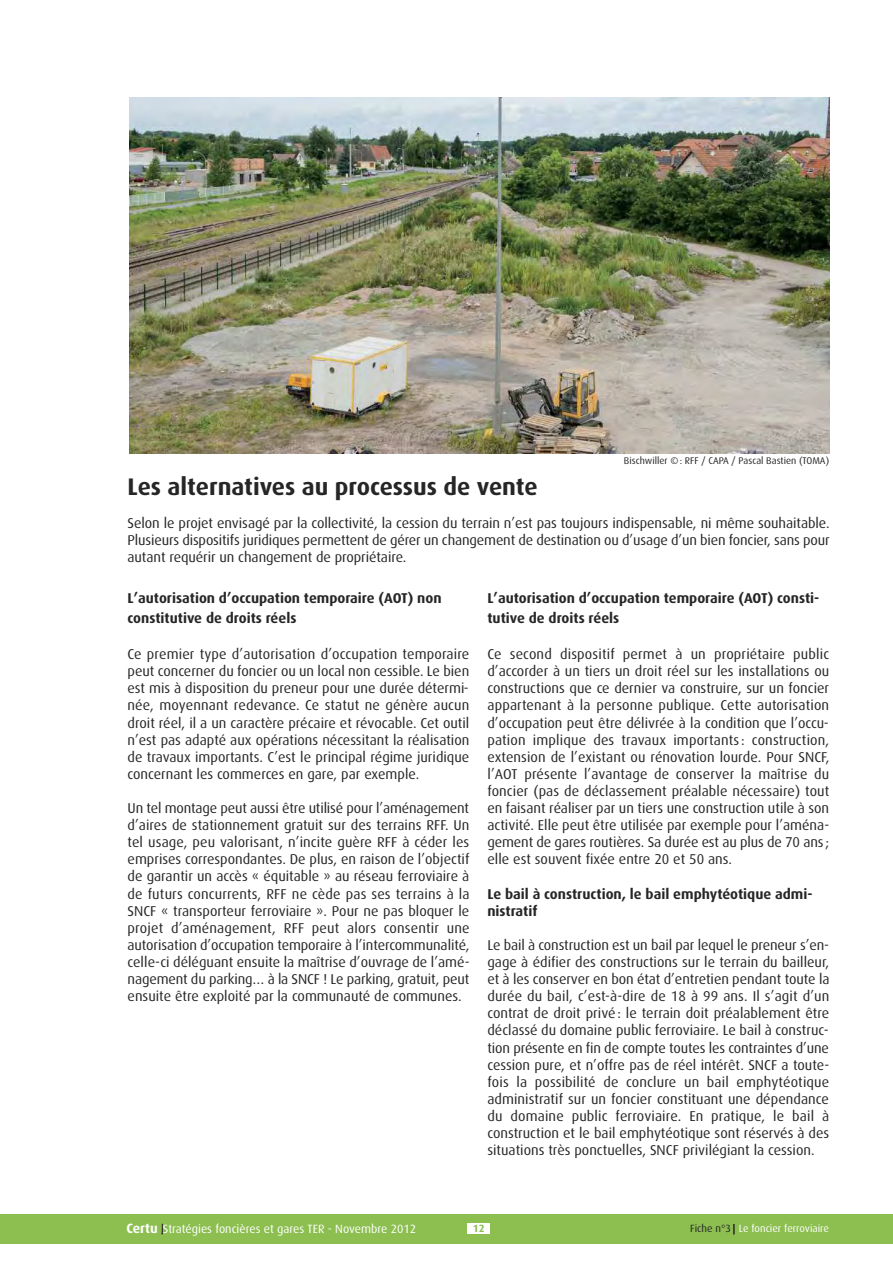
<style>
.page{position:relative;width:893px;height:1263px;background:#fff}
.page>*{position:absolute;margin:0;border:0;box-sizing:border-box;transform-origin:0 0}
.t1{font:700 24px "Dax OT";color:#272627}
.t2{font:14.25px/17.1px "Dax OT";color:#272627;text-align:justify}
.t3{font:700 14.25px/20px "Dax OT";color:#272627}
.t4{font:12px "Dax OT";color:#fff}
.t5{font:10.5px "Dax OT";color:#fff}
.t6{font:700 10.5px "Dax OT";color:#8cbf50}
.t7{font:9.75px "Dax OT";color:#272627}
.s1{font-weight:700;font-size:13.5px}
.s2{color:#272627}
</style>
<div class="page">
<div style="left:0;top:1214px;width:893px;height:30px;background:#8cbf50"></div>
<div style="left:468px;top:1223px;width:22px;height:11px;background:#fff"></div>
<img style="left:129px;top:98px;width:700px;height:355px">
<svg style="left:161px;top:1223px;width:2px;height:11px"></svg>
<svg style="left:733px;top:1224px;width:2px;height:10px"></svg>
<p class="t7" style="left:624px;top:457px;width:207px">Bischwiller ©: RFF / CAPA / Pascal Bastien (TOMA)</p>
<h1 class="t1" style="left:128px;top:479px;width:412px">Les alternatives au processus de vente</h1>
<p class="t2" style="left:128px;top:516px;width:704px">Selon le projet envisagé par la collectivité, la cession du terrain n’est pas toujours indispensable, ni même souhaitable.<br>Plusieurs dispositifs juridiques permettent de gérer un changement de destination ou d’usage d’un bien foncier, sans pour autant requérir un changement de propriétaire.</p>
<p class="t3" style="left:128px;top:590px;width:316px">L’autorisation d’occupation temporaire (AOT) non constitutive de droits réels</p>
<p class="t2" style="left:128px;top:647px;width:343px">Ce premier type d’autorisation d’occupation temporaire peut concerner du foncier ou un local non cessible. Le bien est mis à disposition du preneur pour une durée détermi&shy;née, moyennant redevance. Ce statut ne génère aucun droit réel, il a un caractère précaire et révocable. Cet outil n’est pas adapté aux opérations nécessitant la réalisation de travaux importants. C’est le principal régime juridique concernant les commerces en gare, par exemple.</p>
<p class="t2" style="left:128px;top:801px;width:344px">Un tel montage peut aussi être utilisé pour l’aménagement d’aires de stationnement gratuit sur des terrains RFF. Un tel usage, peu valorisant, n’incite guère RFF à céder les emprises correspondantes. De plus, en raison de l’objectif de garantir un accès « équitable » au réseau ferroviaire à de futurs concurrents, RFF ne cède pas ses terrains à la SNCF « transporteur ferroviaire ». Pour ne pas bloquer le projet d’aménagement, RFF peut alors consentir une autorisation d’occupation temporaire à l’intercommunalité, celle-ci déléguant ensuite la maîtrise d’ouvrage de l’amé&shy;nagement du parking… à la SNCF ! Le parking, gratuit, peut ensuite être exploité par la communauté de communes.</p>
<p class="t3" style="left:487px;top:590px;width:333px">L’autorisation d’occupation temporaire (AOT) consti&shy;tutive de droits réels</p>
<p class="t2" style="left:487px;top:647px;width:343px">Ce second dispositif permet à un propriétaire public d’accorder à un tiers un droit réel sur les installations ou constructions que ce dernier va construire, sur un foncier appartenant à la personne publique. Cette autorisation d’occupation peut être délivrée à la condition que l’occu&shy;pation implique des travaux importants : construction, extension de l’existant ou rénovation lourde. Pour SNCF, l’AOT présente l’avantage de conserver la maîtrise du foncier (pas de déclassement préalable nécessaire) tout en faisant réaliser par un tiers une construction utile à son activité. Elle peut être utilisée par exemple pour l’aména&shy;gement de gares routières. Sa durée est au plus de 70 ans; elle est souvent fixée entre 20 et 50 ans.</p>
<p class="t3" style="left:487px;top:887px;width:327px;line-height:17.1px">Le bail à construction, le bail emphytéotique admi&shy;nistratif</p>
<p class="t2" style="left:487px;top:938px;width:344px">Le bail à construction est un bail par lequel le preneur s’en&shy;gage à édifier des constructions sur le terrain du bailleur, et à les conserver en bon état d’entretien pendant toute la durée du bail, c’est-à-dire de 18 à 99 ans. Il s’agit d’un contrat de droit privé: le terrain doit préalablement être déclassé du domaine public ferroviaire. Le bail à construc&shy;tion présente en fin de compte toutes les contraintes d’une cession pure, et n’offre pas de réel intérêt. SNCF a toute&shy;fois la possibilité de conclure un bail emphytéotique administratif sur un foncier constituant une dépendance du domaine public ferroviaire. En pratique, le bail à construction et le bail emphytéotique sont réservés à des situations très ponctuelles, SNCF privilégiant la cession.</p>
<p class="t4" style="left:126px;top:1224px;width:291px"><span class="s1">Certu</span> Stratégies foncières et gares TER - Novembre 2012</p>
<p class="t5" style="left:690px;top:1225px;width:140px"><span class="s2">Fiche n°3</span> Le foncier ferroviaire</p>
<p class="t6" style="left:473px;top:1224px;width:13px">12</p>
</div>
